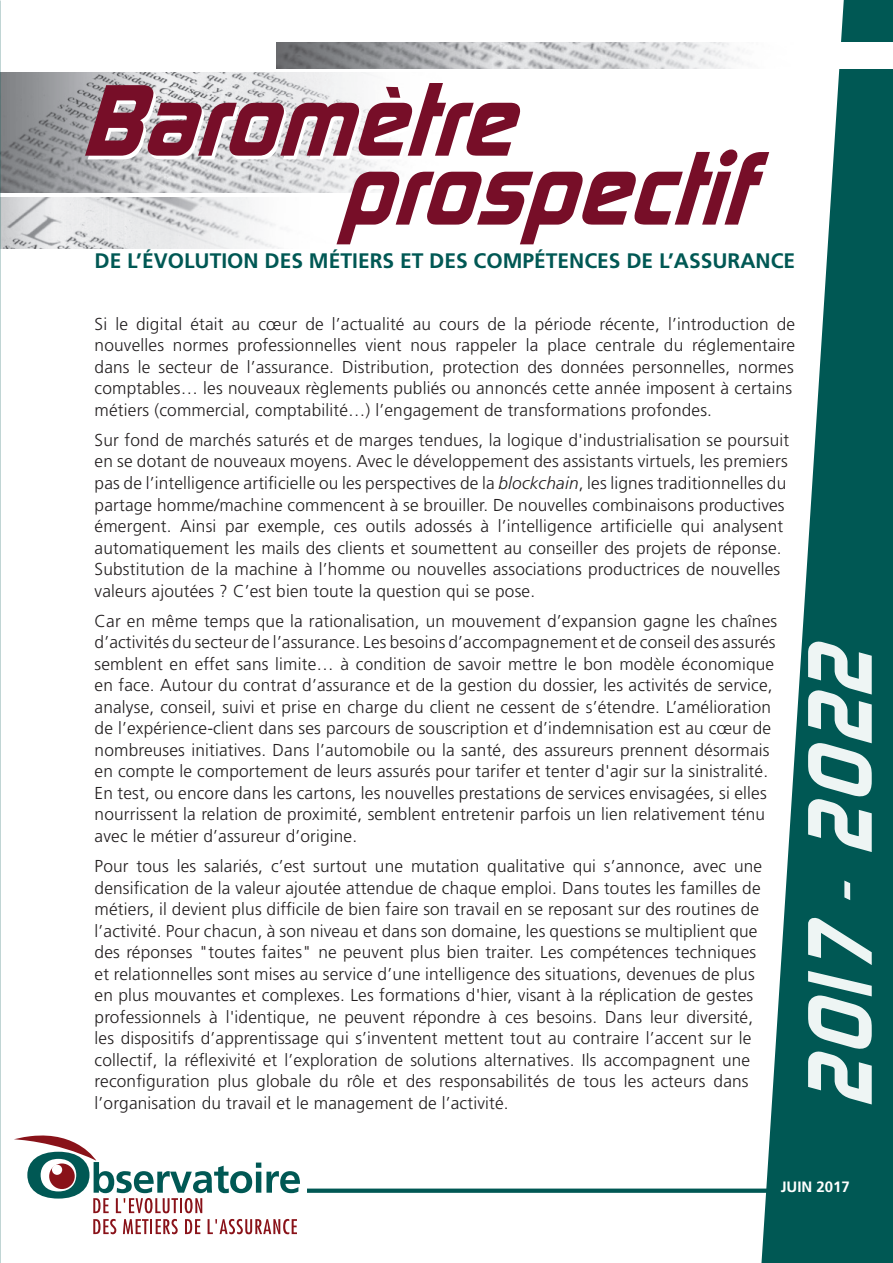
<style>
.page{position:relative;width:893px;height:1263px;background:#fff}
.page>*{position:absolute;margin:0;border:0;box-sizing:border-box;transform-origin:0 0}
.t1{font:700 21px "Frutiger LT Std";color:#005854}
.t2{font:300 17.25px/21.6px "Frutiger LT Std";letter-spacing:.01em;color:#231f20}
.t3{font:700 15px "Frutiger LT Std";color:#fff}
.s1{font-style:italic}
</style>
<div class="page">
<svg style="left:761px;top:0;width:132px;height:1263px;fill:#005854"></svg>
<img style="left:0;top:72px;width:371px;height:121px">
<img style="left:276px;top:43px;width:617px;height:25px">
<img style="left:0;top:197px;width:85px;height:51px">
<div style="left:307px;top:1188px;width:476px;height:5px;background:#005854"></div>
<svg style="left:85px;top:83px;width:687px;height:165px"></svg>
<svg style="left:93px;top:1219px;width:23px;height:15px"></svg>
<svg style="left:123px;top:1219px;width:55px;height:15px"></svg>
<svg style="left:185px;top:1219px;width:15px;height:15px"></svg>
<svg style="left:208px;top:1219px;width:89px;height:15px"></svg>
<svg style="left:14px;top:1135px;width:286px;height:78px"></svg>
<svg style="left:807px;top:916px;width:67px;height:190px"></svg>
<svg style="left:843px;top:879px;width:9px;height:22px"></svg>
<svg style="left:807px;top:639px;width:66px;height:214px"></svg>
<p class="t1" style="left:95px;top:248px;width:702px">DE L’ÉVOLUTION DES MÉTIERS ET DES COMPÉTENCES DE L’ASSURANCE</p>
<p class="t2" style="left:95px;top:313px;width:702px">Si le digital était au cœur de l’actualité au cours de la période récente, l’introduction de nouvelles normes professionnelles vient nous rappeler la place centrale du réglementaire dans le secteur de l’assurance. Distribution, protection des données personnelles, normes comptables… les nouveaux règlements publiés ou annoncés cette année imposent à certains métiers (commercial, comptabilité…) l’engagement de transformations profondes.</p>
<p class="t2" style="left:95px;top:429px;width:696px">Sur fond de marchés saturés et de marges tendues, la logique d'industrialisation se poursuit en se dotant de nouveaux moyens. Avec le développement des assistants virtuels, les premiers pas de l’intelligence artificielle ou les perspectives de la <span class="s1">blockchain</span>, les lignes traditionnelles du partage homme/machine commencent à se brouiller. De nouvelles combinaisons productives émergent. Ainsi par exemple, ces outils adossés à l’intelligence artificielle qui analysent automatiquement les mails des clients et soumettent au conseiller des projets de réponse.<br>Substitution de la machine à l’homme ou nouvelles associations productrices de nouvelles valeurs ajoutées ? C’est bien toute la question qui se pose.</p>
<p class="t2" style="left:95px;top:610px;width:684px">Car en même temps que la rationalisation, un mouvement d’expansion gagne les chaînes d’activités du secteur de l’assurance. Les besoins d’accompagnement et de conseil des assurés semblent en effet sans limite… à condition de savoir mettre le bon modèle économique en face. Autour du contrat d’assurance et de la gestion du dossier, les activités de service, analyse, conseil, suivi et prise en charge du client ne cessent de s’étendre. L’amélioration de l’expérience-client dans ses parcours de souscription et d’indemnisation est au cœur de nombreuses initiatives. Dans l’automobile ou la santé, des assureurs prennent désormais en compte le comportement de leurs assurés pour tarifer et tenter d'agir sur la sinistralité.<br>En test, ou encore dans les cartons, les nouvelles prestations de services envisagées, si elles nourrissent la relation de proximité, semblent entretenir parfois un lien relativement ténu avec le métier d’assureur d’origine.</p>
<p class="t2" style="left:95px;top:855px;width:669px">Pour tous les salariés, c’est surtout une mutation qualitative qui s’annonce, avec une densification de la valeur ajoutée attendue de chaque emploi. Dans toutes les familles de métiers, il devient plus difficile de bien faire son travail en se reposant sur des routines de l’activité. Pour chacun, à son niveau et dans son domaine, les questions se multiplient que des réponses "toutes faites" ne peuvent plus bien traiter. Les compétences techniques et relationnelles sont mises au service d’une intelligence des situations, devenues de plus en plus mouvantes et complexes. Les formations d'hier, visant à la réplication de gestes professionnels à l'identique, ne peuvent répondre à ces besoins. Dans leur diversité, les dispositifs d’apprentissage qui s’inventent mettent tout au contraire l’accent sur le collectif, la réflexivité et l’exploration de solutions alternatives. Ils accompagnent une reconfiguration plus globale du rôle et des responsabilités de tous les acteurs dans l’organisation du travail et le management de l’activité.</p>
<p class="t3" style="left:781px;top:1178px;width:71px">JUIN 2017</p>
</div>
